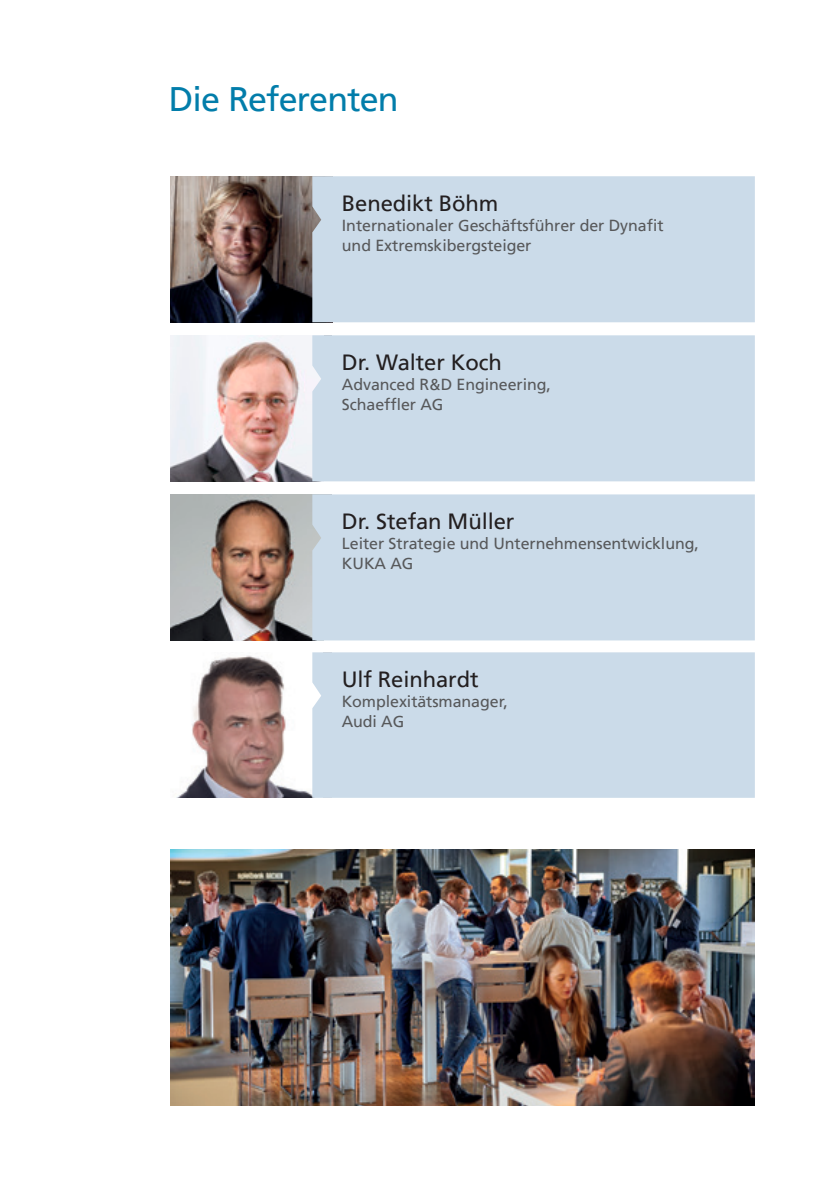
<style>
.page{position:relative;width:840px;height:1191px;background:#fff}
.page>*{position:absolute;margin:0;border:0;box-sizing:border-box;transform-origin:0 0}
.t1{font:34px "Frutiger LT";letter-spacing:-.025em;color:#027daa}
.t2{font:22px "Frutiger LT";letter-spacing:-.005em;color:#231f20}
.t3{font:16px/20px "Frutiger LT";letter-spacing:-.005em;color:#57585a}
</style>
<div class="page">
<img style="left:170px;top:849px;width:584px;height:257px">
<img style="left:178px;top:655px;width:134px;height:142px">
<div style="left:312px;top:652px;width:442px;height:146px;background:#cbdbe9"></div>
<img style="left:170px;top:495px;width:142px;height:145px">
<img style="left:170px;top:336px;width:142px;height:145px">
<div style="left:312px;top:494px;width:442px;height:146px;background:#cbdbe9"></div>
<div style="left:312px;top:335px;width:442px;height:146px;background:#cbdbe9"></div>
<img style="left:170px;top:176px;width:142px;height:146px">
<div style="left:312px;top:176px;width:442px;height:146px;background:#cbdbe9"></div>
<h1 class="t1" style="left:169px;top:79px;width:231px">Die Referenten</h1>
<h2 class="t2" style="left:342px;top:190px;width:158px">Benedikt Böhm</h2>
<p class="t3" style="left:342px;top:215px;width:323px">Internationaler Geschäftsführer der Dynafit und Extremskibergsteiger</p>
<h2 class="t2" style="left:342px;top:349px;width:161px">Dr. Walter Koch</h2>
<p class="t3" style="left:342px;top:374px;width:210px">Advanced R&amp;D Engineering,<br>Schaeffler AG</p>
<h2 class="t2" style="left:342px;top:508px;width:174px">Dr. Stefan Müller</h2>
<p class="t3" style="left:342px;top:533px;width:358px">Leiter Strategie und Unternehmensentwicklung,<br>KUKA AG</p>
<h2 class="t2" style="left:341px;top:666px;width:138px">Ulf Reinhardt</h2>
<p class="t3" style="left:341px;top:691px;width:167px">Komplexitätsmanager,<br>Audi AG</p>
</div>
